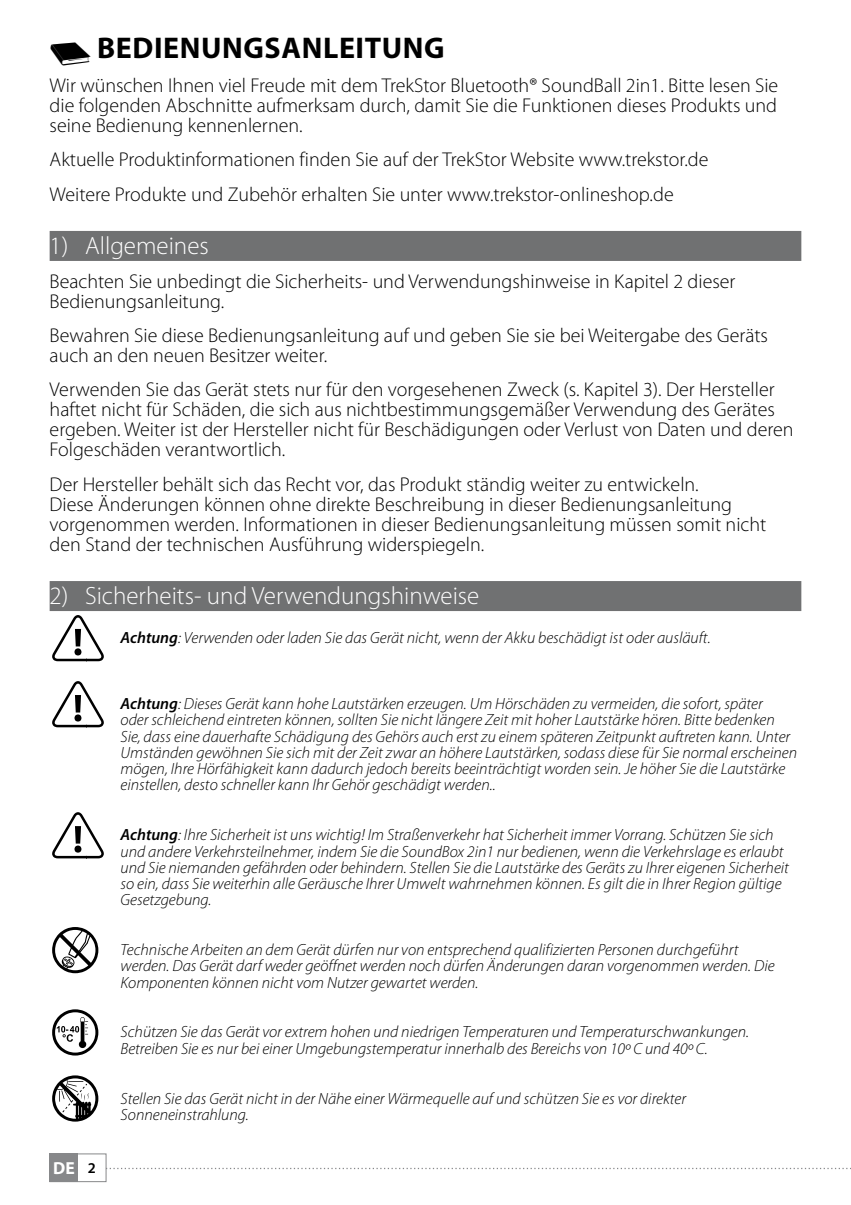
<style>
.page{position:relative;width:851px;height:1205px;background:#fff}
.page>*{position:absolute;margin:0;border:0;box-sizing:border-box;transform-origin:0 0}
.t1{font:700 30px "Myriad Pro";letter-spacing:.02em;color:#000}
.t2{font:300 25px "Myriad Pro";color:#fff}
.t3{font:300 20px/20px "Myriad Pro";color:#000}
.t4{font:700 17.5px "Myriad Pro";color:#fff}
.t5{font:italic 300 16.25px/16.2px "Myriad Pro";color:#000}
.s1{font-weight:600}
.s2{font-weight:600;font-size:15px;color:#000}
</style>
<div class="page">
<div style="left:50px;top:1153px;width:28px;height:29px;background:#87888a"></div>
<div style="left:50px;top:1153px;width:56px;height:29px;border:1px solid #87888a"></div>
<svg style="left:106px;top:1168px;width:742px;height:1px"></svg>
<div style="left:50px;top:231px;width:751px;height:30px;background:#707172"></div>
<div style="left:50px;top:581px;width:751px;height:30px;background:#707172"></div>
<h1 class="t1" style="left:97px;top:31px;width:349px">BEDIENUNGSANLEITUNG</h1>
<p class="t3" style="left:50px;top:76px;width:730px;text-align:justify">Wir wünschen Ihnen viel Freude mit dem TrekStor Bluetooth® SoundBall 2in1. Bitte lesen Sie die folgenden Abschnitte aufmerksam durch, damit Sie die Funktionen dieses Produkts und seine Bedienung kennenlernen.</p>
<p class="t3" style="left:50px;top:143px;width:660px;line-height:34.2px">Aktuelle Produktinformationen finden Sie auf der TrekStor Website www.trekstor.de<br>Weitere Produkte und Zubehör erhalten Sie unter www.trekstor-onlineshop.de</p>
<h2 class="t2" style="left:50px;top:232px;width:161px">1) Allgemeines</h2>
<p class="t3" style="left:50px;top:272px;width:687px">Beachten Sie unbedingt die Sicherheits- und Verwendungshinweise in Kapitel 2 dieser<br>Bedienungsanleitung.</p>
<p class="t3" style="left:50px;top:326px;width:719px">Bewahren Sie diese Bedienungsanleitung auf und geben Sie sie bei Weitergabe des Geräts auch an den neuen Besitzer weiter.</p>
<p class="t3" style="left:50px;top:380px;width:745px">Verwenden Sie das Gerät stets nur für den vorgesehenen Zweck (s. Kapitel 3). Der Hersteller haftet nicht für Schäden, die sich aus nichtbestimmungsgemäßer Verwendung des Gerätes ergeben. Weiter ist der Hersteller nicht für Beschädigungen oder Verlust von Daten und deren Folgeschäden verantwortlich.</p>
<p class="t3" style="left:50px;top:474px;width:718px">Der Hersteller behält sich das Recht vor, das Produkt ständig weiter zu entwickeln.<br>Diese Änderungen können ohne direkte Beschreibung in dieser Bedienungsanleitung vorgenommen werden. Informationen in dieser Bedienungsanleitung müssen somit nicht den Stand der technischen Ausführung widerspiegeln.</p>
<h2 class="t2" style="left:50px;top:582px;width:431px">2) Sicherheits- und Verwendungshinweise</h2>
<p class="t5" style="left:120px;top:630px;width:591px"><span class="s1">Achtung</span>: Verwenden oder laden Sie das Gerät nicht, wenn der Akku beschädigt ist oder ausläuft.</p>
<p class="t4" style="left:53px;top:1158px;width:44px">DE <span class="s2">2</span></p>
<p class="t5" style="left:120px;top:696px;width:678px"><span class="s1">Achtung</span>: Dieses Gerät kann hohe Lautstärken erzeugen. Um Hörschäden zu vermeiden, die sofort, später<br>oder schleichend eintreten können, sollten Sie nicht längere Zeit mit hoher Lautstärke hören. Bitte bedenken Sie, dass eine dauerhafte Schädigung des Gehörs auch erst zu einem späteren Zeitpunkt auftreten kann. Unter Umständen gewöhnen Sie sich mit der Zeit zwar an höhere Lautstärken, sodass diese für Sie normal erscheinen mögen, Ihre Hörfähigkeit kann dadurch jedoch bereits beeinträchtigt worden sein. Je höher Sie die Lautstärke einstellen, desto schneller kann Ihr Gehör geschädigt werden..</p>
<p class="t5" style="left:120px;top:827px;width:669px"><span class="s1">Achtung</span>: Ihre Sicherheit ist uns wichtig! Im Straßenverkehr hat Sicherheit immer Vorrang. Schützen Sie sich und andere Verkehrsteilnehmer, indem Sie die SoundBox 2in1 nur bedienen, wenn die Verkehrslage es erlaubt und Sie niemanden gefährden oder behindern. Stellen Sie die Lautstärke des Geräts zu Ihrer eigenen Sicherheit so ein, dass Sie weiterhin alle Geräusche Ihrer Umwelt wahrnehmen können. Es gilt die in Ihrer Region gültige Gesetzgebung.</p>
<p class="t5" style="left:120px;top:942px;width:655px">Technische Arbeiten an dem Gerät dürfen nur von entsprechend qualifizierten Personen durchgeführt werden. Das Gerät darf weder geöffnet werden noch dürfen Änderungen daran vorgenommen werden. Die<br>Komponenten können nicht vom Nutzer gewartet werden.</p>
<p class="t5" style="left:120px;top:1024px;width:630px">Schützen Sie das Gerät vor extrem hohen und niedrigen Temperaturen und Temperaturschwankungen.<br>Betreiben Sie es nur bei einer Umgebungstemperatur innerhalb des Bereichs von 10º C und 40º C.</p>
<p class="t5" style="left:120px;top:1090px;width:567px">Stellen Sie das Gerät nicht in der Nähe einer Wärmequelle auf und schützen Sie es vor direkter<br>Sonneneinstrahlung.</p>
</div>
